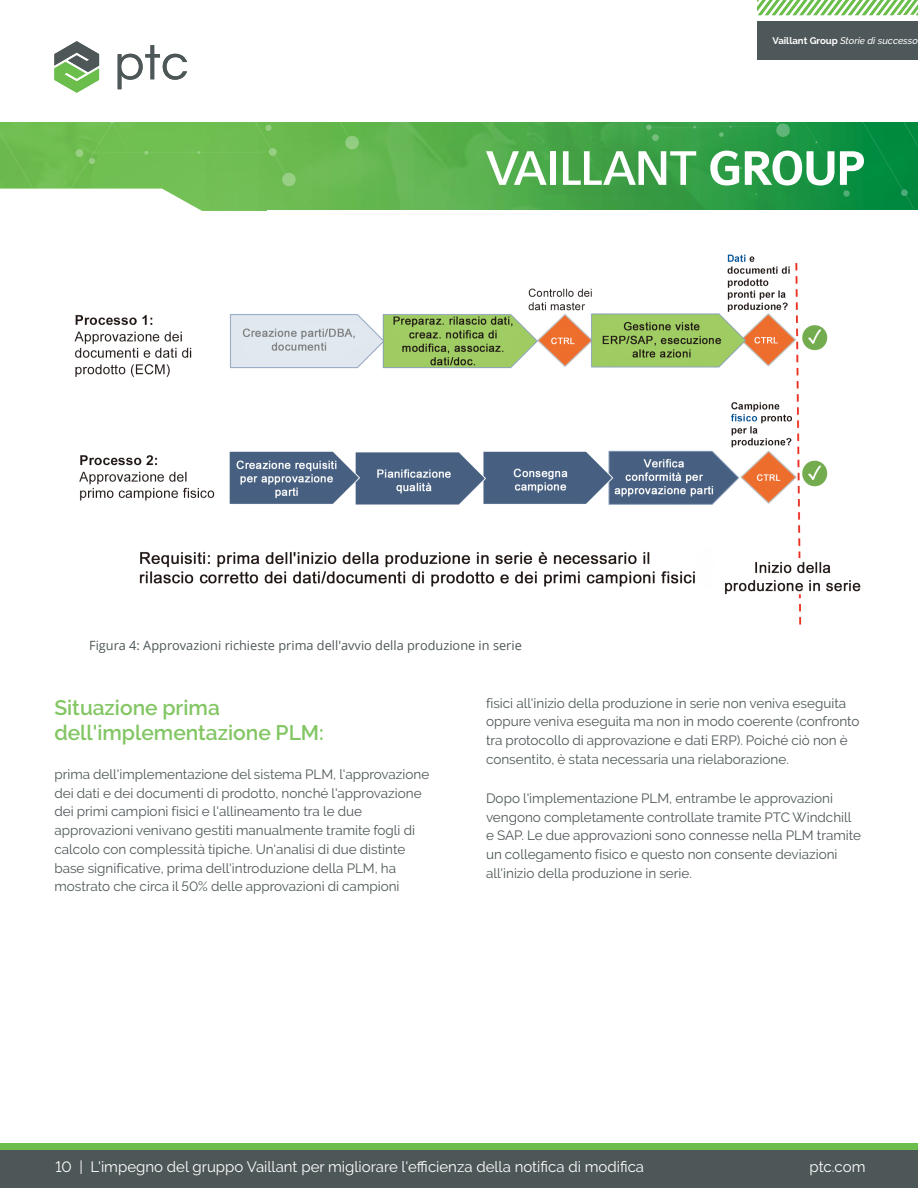
<style>
.page{position:relative;width:918px;height:1188px;background:#fff}
.page>*{position:absolute;margin:0;border:0;box-sizing:border-box;transform-origin:0 0}
.t1{font:600 21px/25.2px "PTC Raleway";color:#82c663}
.t2{font:15px "PTC Raleway";color:#fff}
.t3{font:13.5px/18.8px "PTC Raleway";color:#4e5758}
.t4{font:12.75px "Open Sans";color:#4e5758}
.t5{font:italic 500 9.6px "PTC Raleway";color:#fff}
.t6{font:700 9.6px "PTC Raleway";color:#fff}
.s1{font-weight:700;font-style:normal}
</style>
<div class="page">
<img style="left:297px;top:122px;width:266px;height:88px">
<svg style="left:319px;top:122px;width:41px;height:28px"></svg>
<svg style="left:0;top:41px;width:297px;height:170px"></svg>
<div style="left:757px;top:21px;width:161px;height:39px;background:#4e5759"></div>
<svg style="left:757px;top:0;width:161px;height:15px"></svg>
<div style="left:0;top:1149px;width:918px;height:39px;background:#4e5758"></div>
<div style="left:0;top:1143px;width:918px;height:6px;background:#6cbe4c"></div>
<svg style="left:486px;top:151px;width:61px;height:34px"></svg>
<div style="left:550px;top:151px;width:5px;height:34px;background:#fff"></div>
<svg style="left:563px;top:122px;width:355px;height:88px;background:#43a65d"></svg>
<img style="left:74px;top:254px;width:787px;height:371px">
<p class="t4" style="left:89px;top:636px;width:434px">Figura 4: Approvazioni richieste prima dell'avvio della produzione in serie</p>
<p class="t5" style="left:772px;top:35px;width:137px"><span class="s1">Vaillant Group</span>Storie di successo</p>
<p class="t6" style="left:772px;top:35px;width:57px">C nnondale</p>
<p class="t5" style="left:840px;top:35px;width:79px">Storie di successo</p>
<h1 class="t1" style="left:54px;top:695px;width:271px">Situazione prima dell'implementazione PLM:</h1>
<p class="t3" style="left:54px;top:765px;width:376px">prima dell'implementazione del sistema PLM, l'approvazione dei dati e dei documenti di prodotto, nonché l'approvazione dei primi campioni fisici e l'allineamento tra le due approvazioni venivano gestiti manualmente tramite fogli di calcolo con complessità tipiche. Un'analisi di due distinte base significative, prima dell'introduzione della PLM, ha mostrato che circa il 50% delle approvazioni di campioni</p>
<p class="t3" style="left:486px;top:693px;width:375px">fisici all'inizio della produzione in serie non veniva eseguita oppure veniva eseguita ma non in modo coerente (confronto tra protocollo di approvazione e dati ERP). Poiché ciò non è consentito, è stata necessaria una rielaborazione.</p>
<p class="t3" style="left:486px;top:789px;width:377px">Dopo l'implementazione PLM, entrambe le approvazioni vengono completamente controllate tramite PTC Windchill e SAP. Le due approvazioni sono connesse nella PLM tramite un collegamento fisico e questo non consente deviazioni all'inizio della produzione in serie.</p>
<p class="t2" style="left:56px;top:1158px;width:590px">10 | L'impegno del gruppo Vaillant per migliorare l'efficienza della notifica di modifica</p>
<p class="t2" style="left:810px;top:1158px;width:57px">ptc.com</p>
</div>
